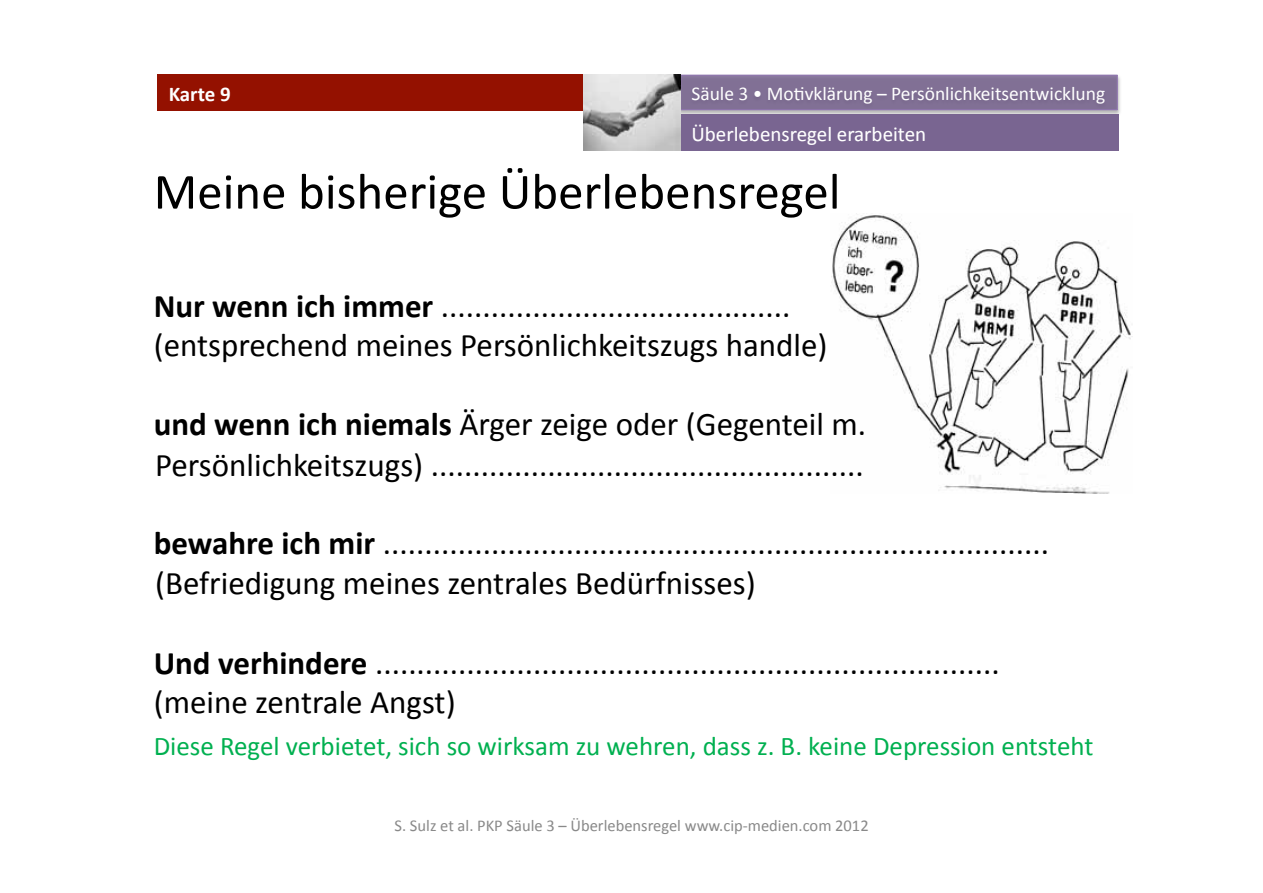
<style>
.page{position:relative;width:1263px;height:893px;background:#fff}
.page>*{position:absolute;margin:0;border:0;box-sizing:border-box;transform-origin:0 0}
.t1{font:51px "Calibri";color:#000}
.t2{font:33px/39px "Calibri";color:#000}
.t3{font:27px "Calibri";color:#00b050}
.t4{font:21px "Calibri";color:#fff}
.t5{font:700 21px "Calibri";letter-spacing:-.005em;color:#fff}
.t6{font:19.5px "Calibri";color:#fff}
.t7{font:16.5px "Calibri";color:#898989}
.s1{font-weight:700}
</style>
<div class="page">
<img style="left:681px;top:74px;width:439px;height:44px">
<img style="left:686px;top:110px;width:423px;height:3px">
<div style="left:681px;top:75px;width:436px;height:35px;background:#817095"></div>
<div style="left:680px;top:75px;width:438px;height:35px;border:1px solid #9076b0"></div>
<img style="left:583px;top:74px;width:98px;height:77px">
<div style="left:681px;top:114px;width:437px;height:37px;background:#745f8d"></div>
<div style="left:158px;top:74px;width:425px;height:37px;background:#941100"></div>
<img style="left:831px;top:213px;width:301px;height:280px">
<p class="t6" style="left:691px;top:82px;width:415px">Säule 3 • Mo+vklärung – Persönlichkeitsentwicklung</p>
<p class="t4" style="left:691px;top:121px;width:236px">Überlebensregel erarbeiten</p>
<p class="t1" style="left:154px;top:160px;width:688px">Meine bisherige Überlebensregel</p>
<p class="t5" style="left:169px;top:81px;width:64px">Karte 9</p>
<p class="t2" style="left:154px;top:286px;width:675px"><span class="s1">Nur wenn ich immer</span> .......................................... (entsprechend meines Persönlichkeitszugs handle)</p>
<p class="t2" style="left:154px;top:404px;width:714px;line-height:40.5px"><span class="s1">und wenn ich niemals</span> Ärger zeige oder (Gegenteil m.<br>Persönlichkeitszugs) ....................................................</p>
<p class="t2" style="left:154px;top:522px;width:897px;line-height:40.5px"><span class="s1">bewahre ich mir</span> ................................................................................ (Befriedigung meines zentrales Bedürfnisses)</p>
<p class="t2" style="left:154px;top:643px;width:848px"><span class="s1">Und verhindere</span> ........................................................................... (meine zentrale Angst)</p>
<p class="t3" style="left:154px;top:729px;width:941px">Diese Regel verbietet, sich so wirksam zu wehren, dass z. B. keine Depression entsteht</p>
<p class="t7" style="left:395px;top:815px;width:476px">S. Sulz et al. PKP Säule 3 – Überlebensregel www.cip--‐medien.com 2012</p>
</div>
